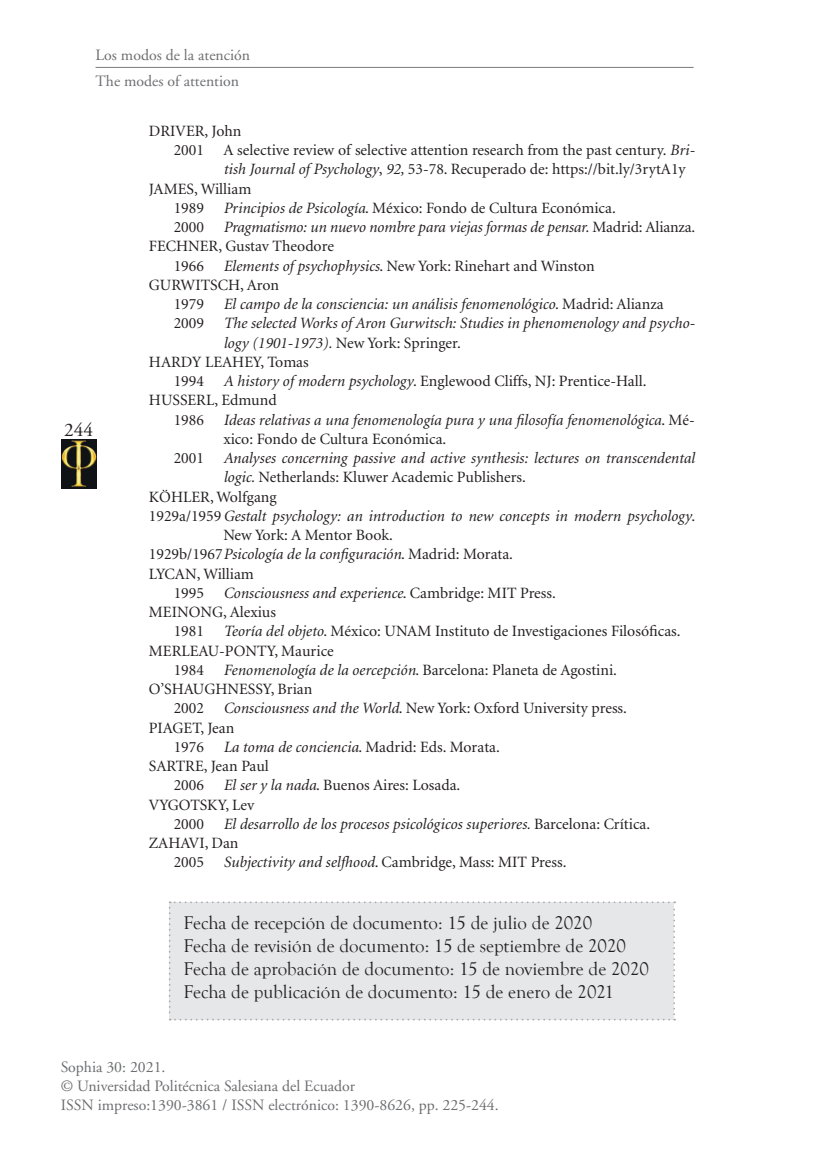
<style>
.page{position:relative;width:819px;height:1151px;background:#fff}
.page>*{position:absolute;margin:0;border:0;box-sizing:border-box;transform-origin:0 0}
.t1{font:19.25px "Adobe Garamond";color:#231f20}
.t2{font:18.9px/23.1px "Goudy Old Style T";color:#231f20}
.t3{font:15.75px "Minion";color:#231f20}
.t4{font:italic 15.75px "Minion";color:#231f20}
.t5{font:15.75px/19.2px "Adobe Garamond";color:#6c6d70}
.s1{font-style:italic}
.s2{font-style:normal}
</style>
<div class="page">
<hr style="left:95px;top:67px;width:598px;height:1px;background:#231f20">
<img style="left:62px;top:440px;width:34px;height:49px">
<div style="left:169px;top:901px;width:506px;height:119px;background:#e6e7e9"></div>
<p class="t5" style="left:95px;top:42px;width:156px;line-height:25.7px">Los modos de la atención<br>The modes of attention</p>
<p class="t3" style="left:149px;top:123px;width:94px">DRIVER, John</p>
<p class="t3" style="left:174px;top:142px;width:522px">2001 A selective review of selective attention research from the past century. <span class="s1">Bri-</span></p>
<p class="t3" style="left:223px;top:162px;width:464px"><span class="s1">tish Journal of Psychology</span>, <span class="s1">92,</span> 53-78. Recuperado de: https://bit.ly/3rytA1y</p>
<p class="t3" style="left:149px;top:181px;width:104px">JAMES, William</p>
<p class="t3" style="left:174px;top:200px;width:443px">1989 <span class="s1">Principios de Psicología</span>. México: Fondo de Cultura Económica.</p>
<p class="t4" style="left:174px;top:219px;width:523px"><span class="s2">2000</span> Pragmatismo: un nuevo nombre para viejas formas de pensar. <span class="s2">Madrid: Alianza.</span></p>
<p class="t3" style="left:149px;top:239px;width:186px">FECHNER, Gustav Theodore</p>
<p class="t3" style="left:174px;top:258px;width:422px">1966 <span class="s1">Elements of psychophysics</span>. New York: Rinehart and Winston</p>
<p class="t3" style="left:149px;top:277px;width:132px">GURWITSCH, Aron</p>
<p class="t4" style="left:174px;top:296px;width:491px"><span class="s2">1979</span> El campo de la consciencia: un análisis fenomenológico<span class="s2">. Madrid: Alianza</span></p>
<p class="t4" style="left:174px;top:316px;width:522px"><span class="s2">2009</span> The selected Works of Aron Gurwitsch: Studies in phenomenology and psycho-</p>
<p class="t3" style="left:223px;top:335px;width:239px"><span class="s1">logy (1901-1973).</span> New York: Springer.</p>
<p class="t3" style="left:149px;top:354px;width:161px">HARDY LEAHEY, Tomas</p>
<p class="t3" style="left:174px;top:373px;width:474px">1994 <span class="s1">A history of modern psychology</span>. Englewood Cliffs, NJ: Prentice-Hall.</p>
<p class="t3" style="left:149px;top:393px;width:129px">HUSSERL, Edmund</p>
<p class="t4" style="left:174px;top:412px;width:522px"><span class="s2">1986</span> Ideas relativas a una fenomenología pura y una filosofía fenomenológica<span class="s2">. Mé-</span></p>
<p class="t3" style="left:223px;top:431px;width:224px">xico: Fondo de Cultura Económica.</p>
<p class="t4" style="left:174px;top:450px;width:522px"><span class="s2">2001</span> Analyses concerning passive and active synthesis: lectures on transcendental</p>
<p class="t3" style="left:223px;top:470px;width:304px"><span class="s1">logic.</span> Netherlands: Kluwer Academic Publishers.</p>
<p class="t3" style="left:149px;top:489px;width:129px">KÖHLER, Wolfgang</p>
<p class="t4" style="left:149px;top:508px;width:548px"><span class="s2">1929a/1959</span>Gestalt psychology: an introduction to new concepts in modern psychology<span class="s2">.</span></p>
<p class="t3" style="left:223px;top:527px;width:171px">New York: A Mentor Book.</p>
<p class="t4" style="left:149px;top:547px;width:365px"><span class="s2">1929b/1967</span>Psicología de la configuración<span class="s2">. Madrid: Morata.</span></p>
<p class="t3" style="left:149px;top:566px;width:106px">LYCAN, William</p>
<p class="t4" style="left:174px;top:585px;width:383px"><span class="s2">1995</span> Consciousness and experience<span class="s2">. Cambridge: MIT Press.</span></p>
<p class="t3" style="left:149px;top:604px;width:129px">MEINONG, Alexius</p>
<p class="t3" style="left:174px;top:624px;width:508px">1981 <span class="s1">Teoría del objeto</span>. México: UNAM Instituto de Investigaciones Filosóficas.</p>
<p class="t3" style="left:149px;top:643px;width:186px">MERLEAU-PONTY, Maurice</p>
<p class="t3" style="left:174px;top:662px;width:445px">1984 <span class="s1">Fenomenología de la oercepción</span>. Barcelona: Planeta de Agostini.</p>
<p class="t3" style="left:149px;top:681px;width:165px">O’SHAUGHNESSY, Brian</p>
<p class="t3" style="left:174px;top:701px;width:455px">2002 <span class="s1">Consciousness and the World</span>. New York: Oxford University press.</p>
<p class="t3" style="left:149px;top:720px;width:87px">PIAGET, Jean</p>
<p class="t3" style="left:174px;top:739px;width:327px">1976 <span class="s1">La toma de conciencia</span>. Madrid: Eds. Morata.</p>
<p class="t3" style="left:149px;top:758px;width:121px">SARTRE, Jean Paul</p>
<p class="t3" style="left:174px;top:778px;width:288px">2006 <span class="s1">El ser y la nada</span>. Buenos Aires: Losada.</p>
<p class="t3" style="left:149px;top:797px;width:107px">VYGOTSKY, Lev</p>
<p class="t4" style="left:174px;top:816px;width:478px"><span class="s2">2000</span> El desarrollo de los procesos psicológicos superiores. <span class="s2">Barcelona: Crítica.</span></p>
<p class="t3" style="left:149px;top:835px;width:91px">ZAHAVI, Dan</p>
<p class="t3" style="left:174px;top:855px;width:394px">2005 <span class="s1">Subjectivity and selfhood</span>. Cambridge, Mass: MIT Press.</p>
<p class="t1" style="left:64px;top:419px;width:30px">244</p>
<p class="t2" style="left:184px;top:912px;width:467px">Fecha de recepción de documento: 15 de julio de 2020<br>Fecha de revisión de documento: 15 de septiembre de 2020<br>Fecha de aprobación de documento: 15 de noviembre de 2020<br>Fecha de publicación de documento: 15 de enero de 2021</p>
<p class="t5" style="left:61px;top:1058px;width:439px">Sophia 30: 2021.<br>© Universidad Politécnica Salesiana del Ecuador<br>ISSN impreso:1390-3861 / ISSN electrónico: 1390-8626, pp. 225-244.</p>
</div>
